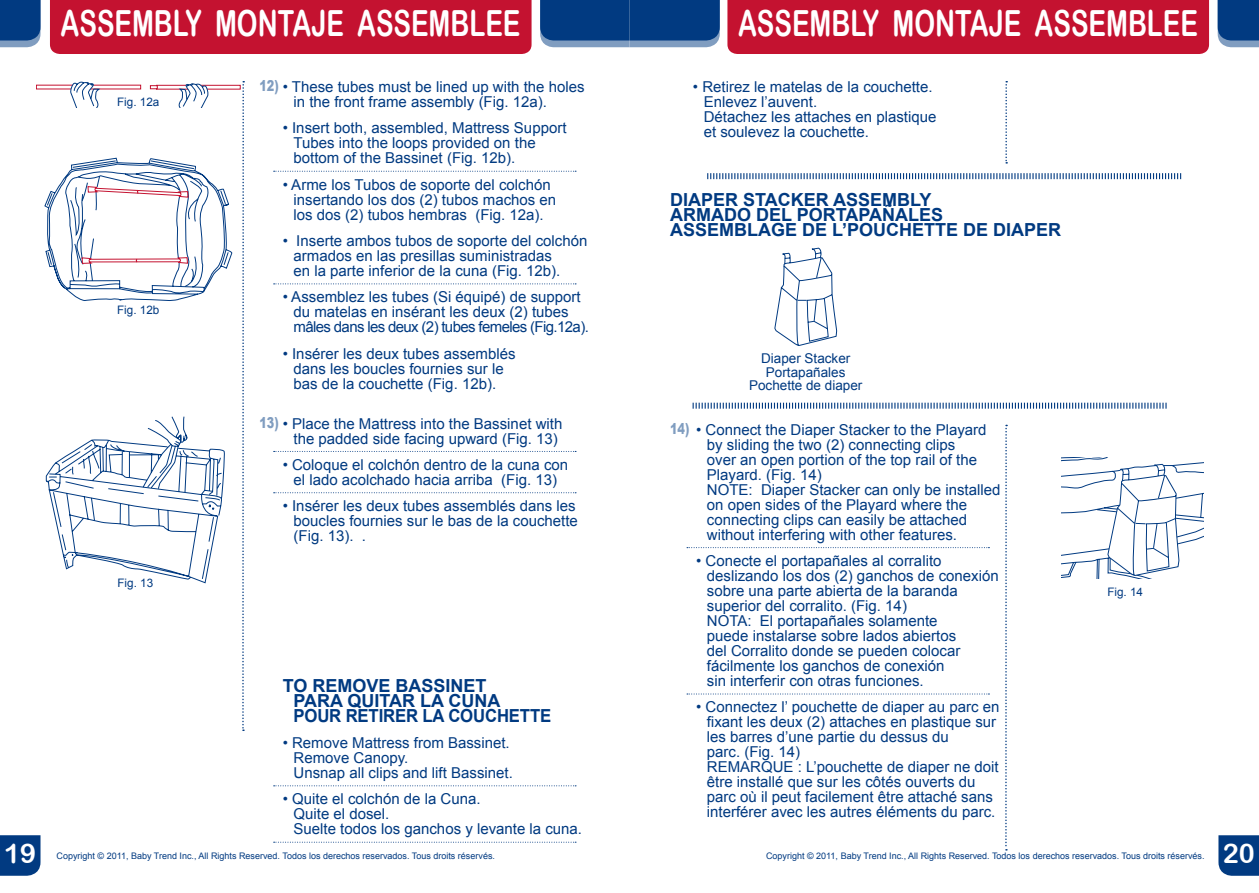
<style>
.page{position:relative;width:1259px;height:893px;background:#fff}
.page>*{position:absolute;margin:0;border:0;box-sizing:border-box;transform-origin:0 0}
.t1{font:36px "Arial Rounded MT Bold";color:#fff;scale:.73 1}
.t2{font:27px "Arial Rounded MT Bold";color:#fff}
.t3{font:700 18px/15px "Arial";color:#013a81}
.t4{font:15px/15px "Arial";color:#013a81}
.t5{font:13.5px/13.5px "Arial";color:#013a81;text-align:center}
.t6{font:11.7px "Arial";color:#013a81}
.t7{font:9px "Arial";color:#013a81}
.s1{font-weight:900;color:#809dc0}
</style>
<div class="page">
<div style="left:50px;top:0;width:481px;height:54px;background:#c41230"></div>
<svg style="left:0;top:0;width:40px;height:47px;background:#164a8b"></svg>
<div style="left:0;top:835px;width:40px;height:41px;background:#013a81"></div>
<div style="left:727px;top:0;width:482px;height:54px;background:#c41230"></div>
<svg style="left:540px;top:0;width:180px;height:47px;background:#15498a"></svg>
<svg style="left:1217px;top:0;width:42px;height:47px;background:#1a4d8d"></svg>
<svg style="left:1218px;top:835px;width:41px;height:41px;background:#0c4386"></svg>
<svg style="left:1005px;top:81px;width:2px;height:83px"></svg>
<svg style="left:36px;top:81px;width:208px;height:650px"></svg>
<svg style="left:274px;top:171px;width:302px;height:1px"></svg>
<svg style="left:274px;top:284px;width:302px;height:1px"></svg>
<svg style="left:274px;top:451px;width:302px;height:1px"></svg>
<svg style="left:274px;top:492px;width:302px;height:1px"></svg>
<svg style="left:274px;top:785px;width:302px;height:1px"></svg>
<svg style="left:274px;top:842px;width:302px;height:1px"></svg>
<svg style="left:707px;top:173px;width:474px;height:6px"></svg>
<svg style="left:774px;top:247px;width:64px;height:99px"></svg>
<svg style="left:692px;top:403px;width:474px;height:6px"></svg>
<svg style="left:1005px;top:425px;width:2px;height:426px"></svg>
<svg style="left:687px;top:547px;width:302px;height:1px"></svg>
<svg style="left:687px;top:694px;width:302px;height:1px"></svg>
<svg style="left:1061px;top:458px;width:142px;height:121px"></svg>
<h1 class="t1" style="left:61px;top:2px;width:631px">ASSEMBLY MONTAJE ASSEMBLEE</h1>
<h1 class="t1" style="left:738px;top:2px;width:631px">ASSEMBLY MONTAJE ASSEMBLEE</h1>
<p class="t6" style="left:117px;top:95px;width:44px">Fig. 12a</p>
<p class="t6" style="left:117px;top:302px;width:44px">Fig. 12b</p>
<p class="t6" style="left:117px;top:575px;width:37px">Fig. 13</p>
<p class="t4" style="left:259px;top:79px;width:327px;text-align:center"><span class="s1">12)</span> • These tubes must be lined up with the holes in the front frame assembly (Fig. 12a).</p>
<p class="t4" style="left:293px;top:121px;width:274px;text-indent:-11px">• Insert both, assembled, Mattress Support<br>Tubes into the loops provided on the bottom of the Bassinet (Fig. 12b).</p>
<p class="t4" style="left:293px;top:177px;width:264px;text-indent:-11px">• Arme los Tubos de soporte del colchón insertando los dos (2) tubos machos en los dos (2) tubos hembras (Fig. 12a).</p>
<p class="t4" style="left:293px;top:233px;width:295px;text-indent:-11px">• Inserte ambos tubos de soporte del colchón armados en las presillas suministradas<br>en la parte inferior de la cuna (Fig. 12b).</p>
<p class="t4" style="left:293px;top:290px;width:297px;text-indent:-11px">• Assemblez les tubes (Si équipé) de support du matelas en insérant les deux (2) tubes mâles dans les deux (2) tubes femeles (Fig.12a).</p>
<p class="t4" style="left:283px;top:346px;width:234px;text-align:center">• Insérer les deux tubes assemblés dans les boucles fournies sur le bas de la couchette (Fig. 12b).</p>
<p class="t4" style="left:259px;top:416px;width:304px;text-align:right"><span class="s1">13)</span> • Place the Mattress into the Bassinet with the padded side facing upward (Fig. 13)</p>
<p class="t4" style="left:283px;top:457px;width:287px;text-align:center">• Coloque el colchón dentro de la cuna con el lado acolchado hacia arriba (Fig. 13)</p>
<p class="t4" style="left:293px;top:499px;width:286px;text-indent:-11px">• Insérer les deux tubes assemblés dans les boucles fournies sur le bas de la couchette (Fig. 13). .</p>
<p class="t3" style="left:293px;top:678px;width:259px;text-indent:-11px">TO REMOVE BASSINET<br>PARA QUITAR LA CUNA<br>POUR RETIRER LA COUCHETTE</p>
<p class="t4" style="left:293px;top:735px;width:221px;text-indent:-11px">• Remove Mattress from Bassinet.<br>Remove Canopy.<br>Unsnap all clips and lift Bassinet.</p>
<p class="t4" style="left:293px;top:792px;width:290px;text-indent:-11px">• Quite el colchón de la Cuna.<br>Quite el dosel.<br>Suelte todos los ganchos y levante la cuna.</p>
<p class="t4" style="left:704px;top:79px;width:234px;text-indent:-11px">• Retirez le matelas de la couchette.<br>Enlevez l’auvent.<br>Détachez les attaches en plastique et soulevez la couchette.</p>
<p class="t3" style="left:670px;top:193px;width:263px;text-indent:121px">KER ASSEMBLY<br>ARMADO DEL PORTAPAÑALES<br>ASSEMBLAGE DE L’POUCHETTE</p>
<p class="t3" style="left:670px;top:193px;width:13px">DIAPER</p>
<p class="t3" style="left:743px;top:193px;width:13px">STAC</p>
<p class="t3" style="left:963px;top:223px;width:43px">DE DIAPER</p>
<p class="t5" style="left:749px;top:352px;width:115px">Diaper Stacker<br>Portapañales<br>Pochette de diaper</p>
<p class="t4" style="left:707px;top:422px;width:295px;text-indent:-37px"><span class="s1">14)</span> • Connect the Diaper Stacker to the Playard by sliding the two (2) connecting clips<br>over an open portion of the top rail of the Playard. (Fig. 14)<br>NOTE: Diaper Stacker can only be installed on open sides of the Playard where the connecting clips can easily be attached without interfering with other features.</p>
<p class="t4" style="left:707px;top:553px;width:293px;text-indent:-11px">• Conecte el portapañales al corralito deslizando los dos (2) ganchos de conexión sobre una parte abierta de la baranda superior del corralito. (Fig. 14)<br>NOTA: El portapañales solamente<br>puede instalarse sobre lados abiertos<br>del Corralito donde se pueden colocar fácilmente los ganchos de conexión<br>sin interferir con otras funciones.</p>
<p class="t4" style="left:707px;top:700px;width:294px;text-indent:-11px">• Connectez l’ pouchette de diaper au parc en fixant les deux (2) attaches en plastique sur les barres d’une partie du dessus du<br>parc. (Fig. 14)<br>REMARQUE : L’pouchette de diaper ne doit être installé que sur les côtés ouverts du parc où il peut facilement être attaché sans interférer avec les autres éléments du parc.</p>
<p class="t6" style="left:1107px;top:584px;width:37px">Fig. 14</p>
<h2 class="t2" style="left:4px;top:838px;width:34px">19</h2>
<p class="t7" style="left:57px;top:850px;width:440px">Copyright © 2011, Baby Trend Inc., All Rights Reserved. Todos los derechos reservados. Tous droits réservés.</p>
<p class="t7" style="left:766px;top:850px;width:440px">Copyright © 2011, Baby Trend Inc., All Rights Reserved. Todos los derechos reservados. Tous droits réservés.</p>
<h2 class="t2" style="left:1222px;top:838px;width:34px">20</h2>
</div>
